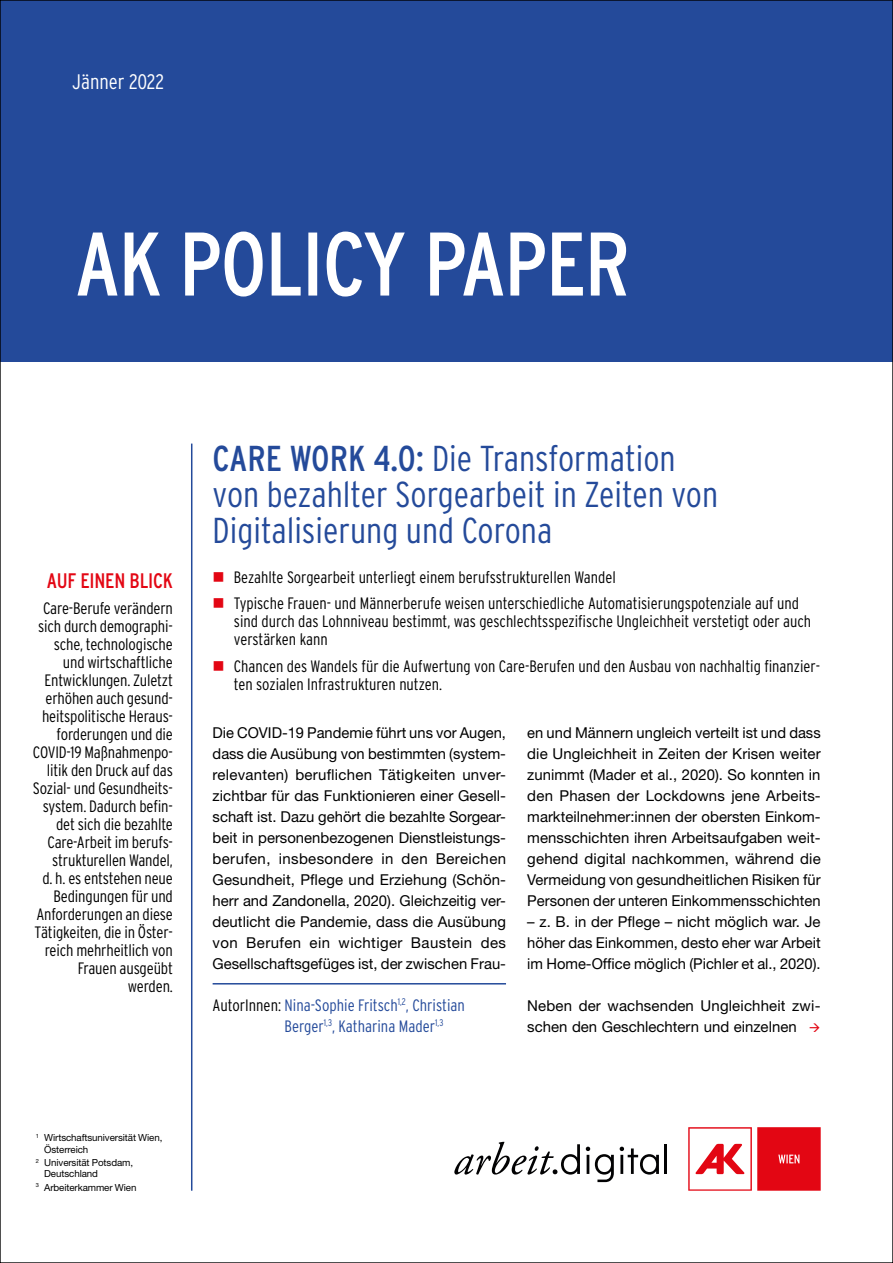
<style>
.page{position:relative;width:893px;height:1263px;background:#fff}
.page>*{position:absolute;margin:0;border:0;box-sizing:border-box;transform-origin:0 0}
.Headline_E-Paper{font:300 condensed 36px/36px "Interstate";color:#244a9a}
.Zitat{font:condensed 21px "Interstate";letter-spacing:-.01em;color:#e30613}
.t1{font:300 condensed 21px "Interstate";color:#fff}
.Fließtext_E-Paper{font:300 condensed 16.5px/18px "Interstate";letter-spacing:-.01em;color:#000}
.Vorspann_E-Paper_neu{font:300 condensed 16.5px/21px "Interstate";color:#244a9a}
.Fließtext_E-Paper-2{font:15px/21px "Helvetica Neue LT Pro";color:#000;text-align:justify}
.Fußnoten{font:9.75px/11.2px "Helvetica Neue LT Pro";letter-spacing:-.01em;color:#000}
.s1{font-weight:400}
.s2{color:#e30613}
.s3{color:#000}
</style>
<div class="page">
<div style="left:0;top:0;width:893px;height:361px;background:#244a9a"></div>
<svg style="left:78px;top:232px;width:548px;height:65px"></svg>
<hr style="left:191px;top:444px;width:1px;height:747px;background:#244a9a">
<hr style="left:213px;top:983px;width:293px;height:1px;background:#244a9a">
<svg style="left:454px;top:1142px;width:126px;height:32px"></svg>
<svg style="left:586px;top:1147px;width:28px;height:35px"></svg>
<svg style="left:620px;top:1147px;width:39px;height:27px"></svg>
<hr style="left:664px;top:1144px;width:3px;height:30px;background:#020203">
<svg style="left:688px;top:1127px;width:133px;height:64px"></svg>
<p class="t1" style="left:72px;top:70px;width:93px">Jänner 2022</p>
<p class="Zitat" style="left:47px;top:569px;width:127px">AUF EINEN BLICK</p>
<p class="Fließtext_E-Paper" style="left:33px;top:599px;width:141px;text-align:right">Care-Berufe verändern sich durch demographi&shy;sche, technologische und wirtschaftliche<br>Entwicklungen. Zuletzt erhöhen auch gesund&shy;heitspolitische Heraus&shy;forderungen und die<br>COVID-19 Maßnahmenpo&shy;litik den Druck auf das<br>Sozial- und Gesundheits&shy;system. Dadurch befin&shy;det sich die bezahlte<br>Care-Arbeit im berufs&shy;strukturellen Wandel,<br>d. h. es entstehen neue<br>Bedingungen für und<br>Anforderungen an diese<br>Tätigkeiten, die in Öster&shy;reich mehrheitlich von<br>Frauen ausgeübt werden.</p>
<p class="Fußnoten" style="left:44px;top:1132px;width:120px;text-indent:-9px"><sup>1</sup> Wirtschaftsuniversität Wien,<br>Österreich</p>
<p class="Fußnoten" style="left:44px;top:1157px;width:90px;text-indent:-9px"><sup>2</sup> Universität Potsdam,<br>Deutschland</p>
<p class="Fußnoten" style="left:36px;top:1181px;width:102px"><sup>3</sup> Arbeiterkammer Wien</p>
<p class="Headline_E-Paper" style="left:213px;top:440px;width:507px"><span class="s1">CARE WORK 4.0:</span> Die Transformation von bezahlter Sorgearbeit in Zeiten von<br>Digitalisierung und Corona</p>
<p class="Fließtext_E-Paper" style="left:213px;top:568px;width:405px"><span class="s2">■</span> Bezahlte Sorgearbeit unterliegt einem berufsstrukturellen Wandel</p>
<p class="Fließtext_E-Paper" style="left:234px;top:594px;width:579px;text-indent:-21px"><span class="s2">■</span> Typische Frauen- und Männerberufe weisen unterschiedliche Automatisierungspotenziale auf und sind durch das Lohnniveau bestimmt, was geschlechtsspezifische Ungleichheit verstetigt oder auch verstärken kann</p>
<p class="Fließtext_E-Paper" style="left:234px;top:657px;width:588px;text-indent:-21px"><span class="s2">■</span> Chancen des Wandels für die Aufwertung von Care-Berufen und den Ausbau von nachhaltig finanzier&shy;ten sozialen Infrastrukturen nutzen.</p>
<p class="Fließtext_E-Paper-2" style="left:213px;top:721px;width:295px">Die COVID-19 Pandemie führt uns vor Augen, dass die Ausübung von bestimmten (system&shy;relevanten) beruflichen Tätigkeiten unver&shy;zichtbar für das Funktionieren einer Gesell&shy;schaft ist. Dazu gehört die bezahlte Sorgear&shy;beit in personenbezogenen Dienstleistungs&shy;berufen, insbesondere in den Bereichen Gesundheit, Pflege und Erziehung (Schön&shy;herr and Zandonella, 2020). Gleichzeitig ver&shy;deutlicht die Pandemie, dass die Ausübung von Berufen ein wichtiger Baustein des Gesellschaftsgefüges ist, der zwischen Frau-</p>
<p class="Fließtext_E-Paper-2" style="left:527px;top:721px;width:295px">en und Männern ungleich verteilt ist und dass die Ungleichheit in Zeiten der Krisen weiter zunimmt (Mader et al., 2020). So konnten in den Phasen der Lockdowns jene Arbeits&shy;markteilnehmer:innen der obersten Einkom&shy;mensschichten ihren Arbeitsaufgaben weit&shy;gehend digital nachkommen, während die Vermeidung von gesundheitlichen Risiken für Personen der unteren Einkommensschichten</p>
<p class="Fließtext_E-Paper-2" style="left:527px;top:910px;width:295px">– z. B. in der Pflege – nicht möglich war. Je höher das Einkommen, desto eher war Arbeit im Home-Office möglich (Pichler et al., 2020).</p>
<p class="Fließtext_E-Paper-2" style="left:527px;top:994px;width:295px">Neben der wachsenden Ungleichheit zwi&shy;schen den Geschlechtern und einzelnen</p>
<p class="Vorspann_E-Paper_neu" style="left:285px;top:994px;width:182px;text-indent:-72px"><span class="s3">AutorInnen:</span> Nina-Sophie Fritsch<sup>1,2</sup>, Christian<br>Berger<sup>1,3</sup>, Katharina Mader<sup>1,3</sup></p>
</div>
